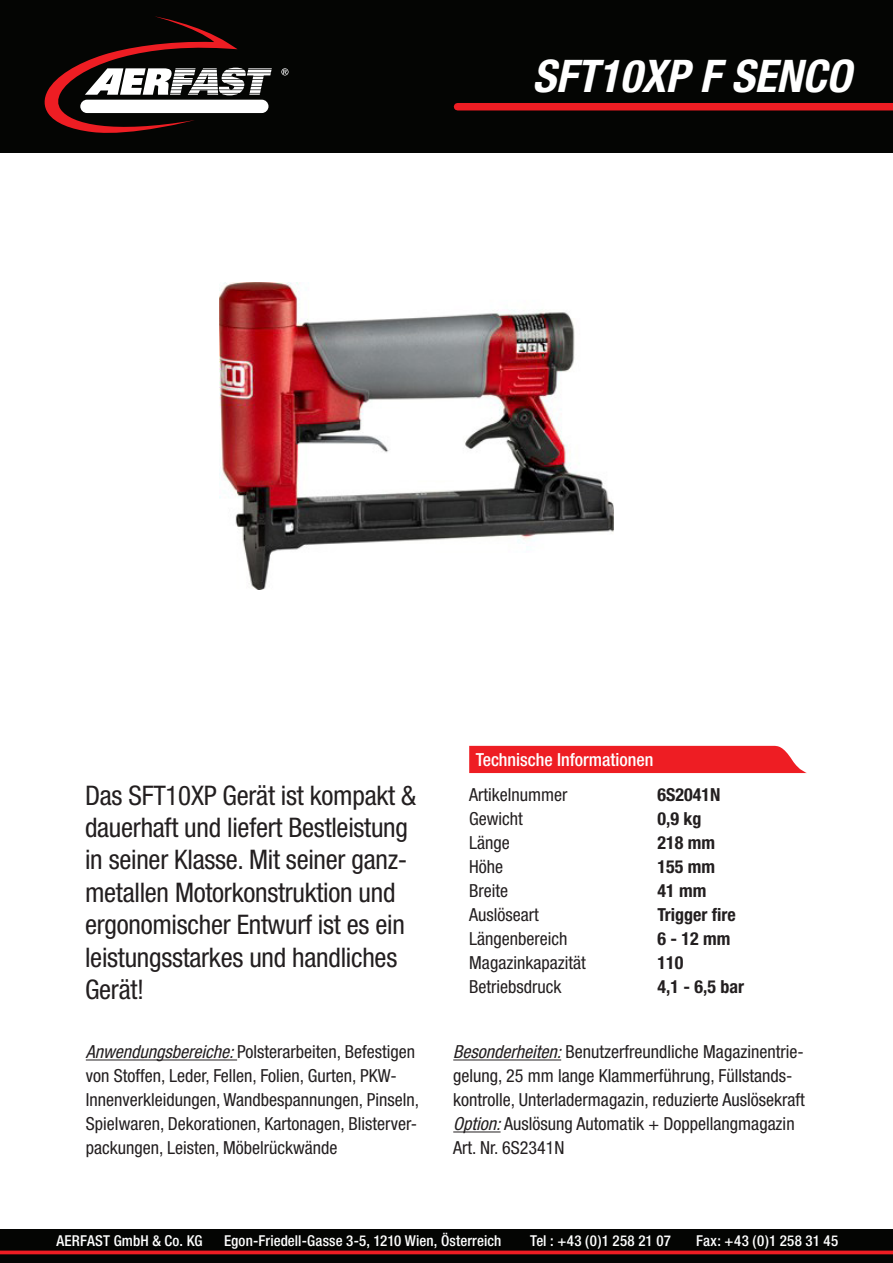
<style>
.page{position:relative;width:893px;height:1263px;background:#fff}
.page>*{position:absolute;margin:0;border:0;box-sizing:border-box;transform-origin:0 0}
.t1{font:italic 700 condensed 45px "Helvetica Neue";color:#fff}
.t2{font:condensed 27px/32.4px "Helvetica Neue";letter-spacing:-.01em;color:#231f20}
.t3{font:condensed 18px/24px "Helvetica Neue";color:#231f20}
.t4{font:700 condensed 18px "Helvetica Neue";color:#231f20}
.TechInfoHeader{font:500 condensed 18px "Helvetica Neue";color:#fff}
.t5{font:500 condensed 15px "Helvetica Neue";letter-spacing:.005em;color:#fff}
.s1{font-style:italic}
</style>
<div class="page">
<div style="left:0;top:1229px;width:893px;height:34px;background:#040503"></div>
<div style="left:0;top:0;width:893px;height:153px;background:#040503"></div>
<svg style="left:44px;top:16px;width:228px;height:117px"></svg>
<div style="left:80px;top:100px;width:188px;height:13px;background:#fff;border-radius:7px"></div>
<svg style="left:281px;top:68px;width:8px;height:7px"></svg>
<div style="left:458px;top:103px;width:435px;height:7px;background:#ee1d23"></div>
<svg style="left:0;top:1250px;width:893px;height:4px;background:#cb191e"></svg>
<img style="left:220px;top:283px;width:393px;height:307px">
<hr style="left:86px;top:1059px;width:151px;height:1px;background:#231f20">
<hr style="left:453px;top:1059px;width:108px;height:1px;background:#231f20">
<hr style="left:453px;top:1131px;width:48px;height:1px;background:#231f20">
<div style="left:469px;top:746px;width:338px;height:27px;background:#ee1d23"></div>
<h1 class="t1" style="left:532px;top:49px;width:320px">SFT10XP F SENCO</h1>
<p class="t2" style="left:85px;top:779px;width:333px">Das SFT10XP Gerät ist kompakt &amp; dauerhaft und liefert Bestleistung in seiner Klasse. Mit seiner ganz&shy;metallen Motorkonstruktion und ergonomischer Entwurf ist es ein leistungsstarkes und handliches<br>Gerät!</p>
<p class="TechInfoHeader" style="left:476px;top:748px;width:179px">Technische Informationen</p>
<p class="t3" style="left:469px;top:782px;width:100px">Artikelnummer</p>
<p class="t4" style="left:657px;top:783px;width:64px">6S2041N</p>
<p class="t3" style="left:469px;top:806px;width:55px">Gewicht</p>
<p class="t4" style="left:657px;top:807px;width:45px">0,9 kg</p>
<p class="t3" style="left:469px;top:830px;width:42px">Länge</p>
<p class="t4" style="left:657px;top:831px;width:59px">218 mm</p>
<p class="t3" style="left:469px;top:854px;width:35px">Höhe</p>
<p class="t4" style="left:657px;top:855px;width:59px">155 mm</p>
<p class="t3" style="left:469px;top:878px;width:40px">Breite</p>
<p class="t4" style="left:657px;top:879px;width:50px">41 mm</p>
<p class="t3" style="left:469px;top:902px;width:71px">Auslöseart</p>
<p class="t4" style="left:657px;top:903px;width:80px">Trigger fire</p>
<p class="t3" style="left:469px;top:926px;width:100px">Längenbereich</p>
<p class="t4" style="left:657px;top:927px;width:74px">6 - 12 mm</p>
<p class="t3" style="left:469px;top:950px;width:118px">Magazinkapazität</p>
<p class="t4" style="left:657px;top:951px;width:27px">110</p>
<p class="t3" style="left:469px;top:974px;width:94px">Betriebsdruck</p>
<p class="t4" style="left:657px;top:975px;width:88px">4,1 - 6,5 bar</p>
<p class="t3" style="left:86px;top:1040px;width:335px"><span class="s1">Anwendungsbereiche:</span>Polsterarbeiten, Befestigen von Stoffen, Leder, Fellen, Folien, Gurten, PKW-Innenverkleidungen, Wandbespannungen, Pinseln, Spielwaren, Dekorationen, Kartonagen, Blisterver&shy;packungen, Leisten, Möbelrückwände</p>
<p class="t3" style="left:453px;top:1040px;width:353px"><span class="s1">Besonderheiten:</span>Benutzerfreundliche Magazinentrie&shy;gelung, 25 mm lange Klammerführung, Füllstands&shy;kontrolle, Unterladermagazin, reduzierte Auslösekraft</p>
<p class="t3" style="left:453px;top:1112px;width:343px"><span class="s1">Option:</span>Auslösung Automatik + Doppellangmagazin<br>Art. Nr. 6S2341N</p>
<p class="t5" style="left:56px;top:1231px;width:148px">AERFAST GmbH &amp; Co. KG</p>
<p class="t5" style="left:224px;top:1231px;width:279px">Egon-Friedell-Gasse 3-5, 1210 Wien, Österreich</p>
<p class="t5" style="left:530px;top:1231px;width:142px">Tel : +43 (0)1 258 21 07</p>
<p class="t5" style="left:696px;top:1231px;width:144px">Fax: +43 (0)1 258 31 45</p>
</div>
